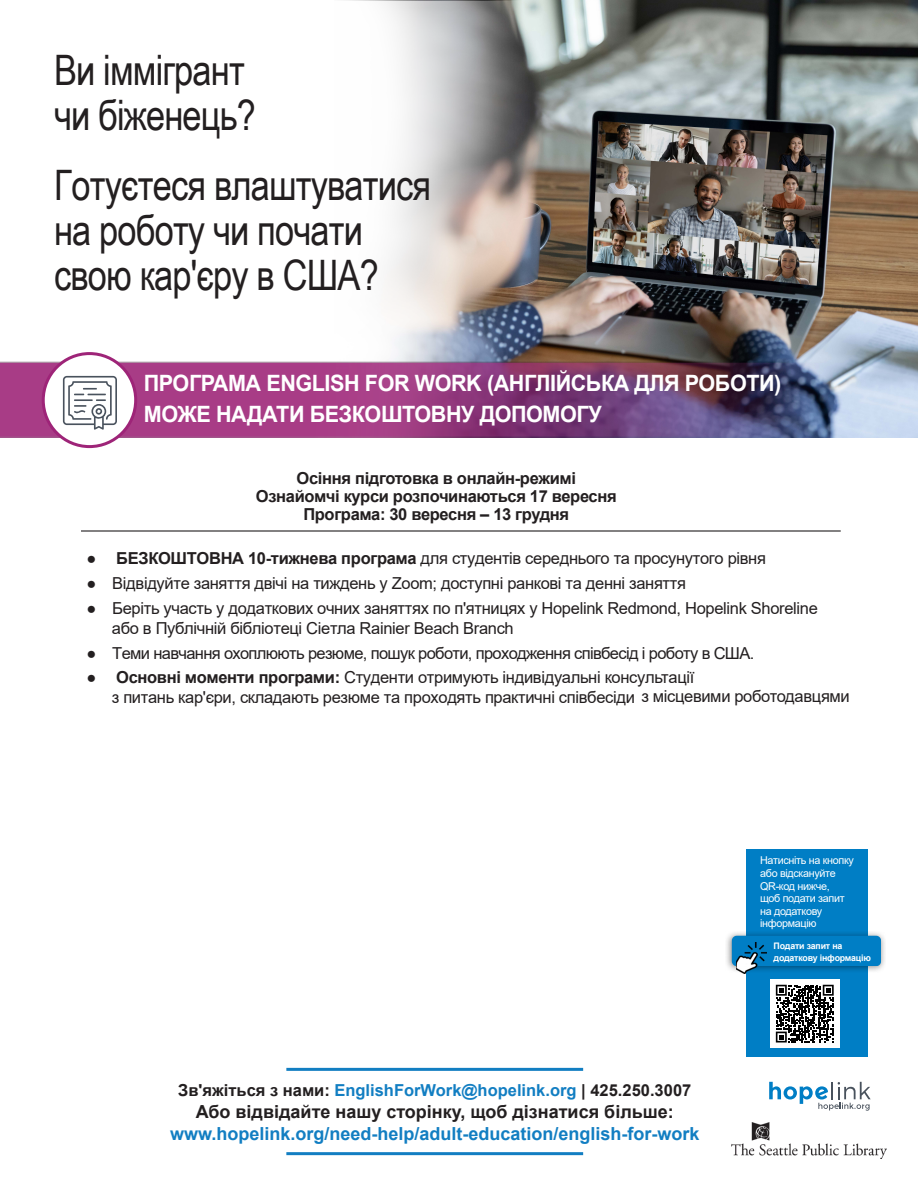
<style>
.page{position:relative;width:918px;height:1188px;background:#fff}
.page>*{position:absolute;margin:0;border:0;box-sizing:border-box;transform-origin:0 0}
.t1{font:42px/45px "Arial Narrow";letter-spacing:-.02em;color:#231f20}
.t2{font:700 22.5px/31.2px "Arial";letter-spacing:-.02em;color:#fff;scale:.96 1}
.t3{font:700 18px/21.6px "Arial";color:#127ec2;text-align:center}
.t4{font:16.5px/19.8px "Arial";letter-spacing:-.02em;color:#231f20}
.t5{font:700 16.5px/18px "Arial";letter-spacing:-.02em;color:#231f20;text-align:center}
.t6{font:16.5px "Arial";letter-spacing:-.04em;color:#231f20}
.t7{font:700 16.5px "Arial";color:#231f20}
.t8{font:10.8px/12.6px "Arial";letter-spacing:-.03em;color:#fff}
.t9{font:700 9px/12.6px "Arial";letter-spacing:-.02em;color:#fff}
.s1{font-weight:700}
.s2{color:#127ec2}
.s3{color:#231f20}
</style>
<div class="page">
<img style="left:384px;top:1px;width:534px;height:437px">
<img style="left:0;top:2px;width:544px;height:447px">
<img style="left:0;top:362px;width:819px;height:75px">
<svg style="left:42px;top:352px;width:95px;height:96px"></svg>
<div style="left:746px;top:849px;width:122px;height:208px;background:#007ec5"></div>
<div style="left:770px;top:979px;width:69px;height:69px;background:#fff"></div>
<svg style="left:776px;top:985px;width:58px;height:58px"></svg>
<img style="left:726px;top:932px;width:159px;height:39px">
<svg style="left:732px;top:936px;width:149px;height:30px"></svg>
<img style="left:736px;top:943px;width:30px;height:30px">
<hr style="left:286px;top:1068px;width:297px;height:3px;background:#127ec2">
<hr style="left:286px;top:1152px;width:297px;height:3px;background:#127ec2">
<svg style="left:769px;top:1082px;width:102px;height:29px"></svg>
<img style="left:731px;top:1123px;width:156px;height:35px">
<hr style="left:81px;top:530px;width:760px;height:2px;background:#231f20">
<p class="t1" style="left:54px;top:46px;width:204px">Ви іммігрант чи біженець?</p>
<p class="t1" style="left:54px;top:161px;width:379px">Готуєтеся влаштуватися на роботу чи почати свою кар'єру в США?</p>
<p class="t2" style="left:144px;top:368px;width:666px">ПРОГРАМА ENGLISH FOR WORK (АНГЛІЙСЬКА ДЛЯ РОБОТИ)<br>МОЖЕ НАДАТИ БЕЗКОШТОВНУ ДОПОМОГУ</p>
<p class="t5" style="left:256px;top:470px;width:362px">Осіння підготовка в онлайн-режимі<br>Ознайомчі курси розпочинаються 17 вересня<br>Програма: 30 вересня – 13 грудня</p>
<p class="t4" style="left:86px;top:549px;width:681px">● <span class="s1">БЕЗКОШТОВНА 10-тижнева програма</span> для студентів середнього та просунутого рівня</p>
<p class="t4" style="left:86px;top:573px;width:601px">● Відвідуйте заняття двічі на тиждень у Zoom; доступні ранкові та денні заняття</p>
<p class="t4" style="left:112px;top:598px;width:708px;text-indent:-26px">● Беріть участь у додаткових очних заняттях по п'ятницях у Hopelink Redmond, Hopelink Shoreline або в Публічній бібліотеці Сіетла Rainier Beach Branch</p>
<p class="t6" style="left:86px;top:641px;width:669px">● Теми навчання охоплюють резюме, пошук роботи, проходження співбесід і роботу в США.</p>
<p class="t4" style="left:112px;top:668px;width:739px;text-indent:-26px">● <span class="s1">Основні моменти програми:</span> Студенти отримують індивідуальні консультації<br>з питань кар'єри, складають резюме та проходять практичні співбесіди з місцевими роботодавцями</p>
<p class="t7" style="left:178px;top:1079px;width:515px">Зв'яжіться з нами: <span class="s2">EnglishForWork@hopelink.org</span> | 425.250.3007</p>
<p class="t3" style="left:170px;top:1101px;width:531px"><span class="s3">Або відвідайте нашу сторінку, щоб дізнатися більше: </span>www.hopelink.org/need-help/adult-education/english-for-work</p>
<p class="t8" style="left:760px;top:854px;width:95px">Натисніть на кнопку або відскануйте<br>QR-код нижче,<br>щоб подати запит на додаткову інформацію</p>
<p class="t9" style="left:774px;top:939px;width:99px">Подати запит на додаткову інформацію</p>
</div>
